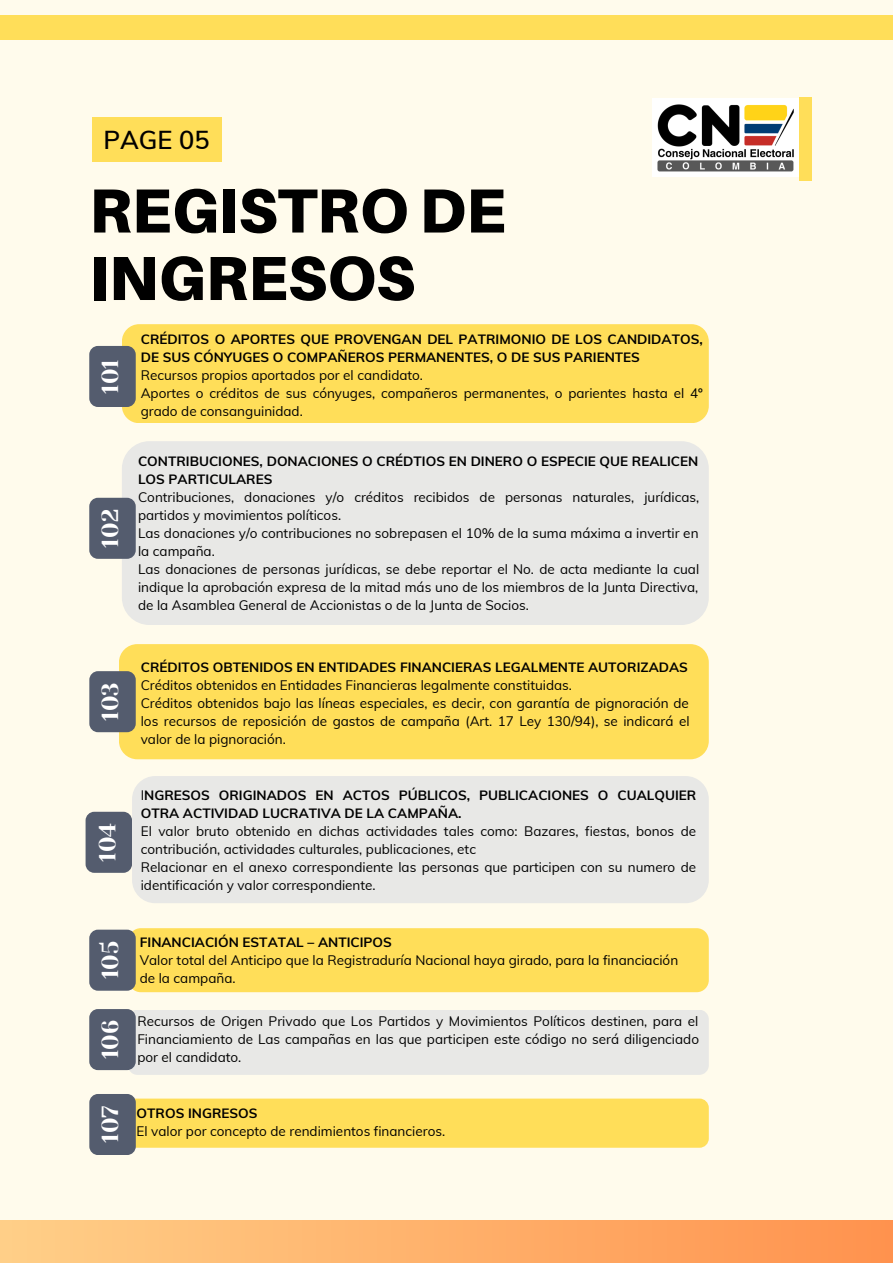
<style>
.page{position:relative;width:893px;height:1264px;background:#fff}
.page>*{position:absolute;margin:0;border:0;box-sizing:border-box;transform-origin:0 0}
.t1{font:900 62.25px/67.5px "Aileron";color:#000}
.t2{font:600 25.35px "Muli";color:#000}
.t3{font:23.25px "Yeseva One";color:#fff}
.t4{font:13.5px/18px "Muli";color:#000}
.t5{font:700 13.5px/18px "Muli";color:#000}
.s1{font-weight:400}
</style>
<div class="page">
<div style="left:0;top:0;width:892px;height:1262px;background:#fffbec"></div>
<div style="left:92px;top:117px;width:129px;height:44px;background:#ffde59"></div>
<div style="left:798px;top:98px;width:13px;height:83px;background:#ffde59"></div>
<div style="left:651px;top:98px;width:147px;height:79px;background:#fff"></div>
<img style="left:658px;top:104px;width:135px;height:67px">
<div style="left:0;top:16px;width:892px;height:23px;background:#ffde59"></div>
<div style="left:0;top:1220px;width:892px;height:42px;background:linear-gradient(to right,#ffcf88,#ff924e)"></div>
<div style="left:122px;top:324px;width:586px;height:99px;background:#ffde59;border-radius:17px"></div>
<div style="left:89px;top:346px;width:46px;height:61px;background:#545c6e;border-radius:9px"></div>
<div style="left:122px;top:441px;width:586px;height:184px;background:#e8e8e6;border-radius:27px"></div>
<div style="left:119px;top:644px;width:589px;height:115px;background:#ffde59;border-radius:18px"></div>
<div style="left:132px;top:776px;width:576px;height:127px;background:#e8e8e6;border-radius:23px"></div>
<div style="left:129px;top:928px;width:579px;height:64px;background:#ffde59;border-radius:12px"></div>
<div style="left:128px;top:1009px;width:580px;height:65px;background:#e8e8e6;border-radius:10px"></div>
<div style="left:125px;top:1098px;width:583px;height:49px;background:#ffde59;border-radius:9px"></div>
<div style="left:89px;top:498px;width:46px;height:61px;background:#545c6e;border-radius:9px"></div>
<div style="left:89px;top:671px;width:46px;height:61px;background:#545c6e;border-radius:9px"></div>
<div style="left:86px;top:811px;width:46px;height:61px;background:#545c6e;border-radius:9px"></div>
<div style="left:89px;top:929px;width:46px;height:61px;background:#545c6e;border-radius:9px"></div>
<div style="left:89px;top:1009px;width:46px;height:61px;background:#545c6e;border-radius:9px"></div>
<div style="left:89px;top:1093px;width:46px;height:61px;background:#545c6e;border-radius:9px"></div>
<p class="t2" style="left:103px;top:123px;width:108px">PAGE 05</p>
<p class="t1" style="left:89px;top:176px;width:418px">REGISTRO DE<br>INGRESOS</p>
<p class="t3" style="left:97px;top:394px;width:36px;rotate:-90deg">101</p>
<p class="t3" style="left:97px;top:547px;width:40px;rotate:-90deg">102</p>
<p class="t3" style="left:97px;top:721px;width:40px;rotate:-90deg">103</p>
<p class="t3" style="left:94px;top:861px;width:41px;rotate:-90deg">104</p>
<p class="t3" style="left:97px;top:979px;width:40px;rotate:-90deg">105</p>
<p class="t3" style="left:97px;top:1059px;width:41px;rotate:-90deg">106</p>
<p class="t3" style="left:97px;top:1142px;width:39px;rotate:-90deg">107</p>
<p class="t5" style="left:141px;top:330px;width:563px">CRÉDITOS O APORTES QUE PROVENGAN DEL PATRIMONIO DE LOS CANDIDATOS,<br>DE SUS CÓNYUGES O COMPAÑEROS PERMANENTES, O DE SUS PARIENTES</p>
<p class="t4" style="left:141px;top:366px;width:284px">Recursos propios aportados por el candidato.</p>
<p class="t4" style="left:141px;top:384px;width:563px">Aportes o créditos de sus cónyuges, compañeros permanentes, o parientes hasta el 4º grado de consanguinidad.</p>
<p class="t5" style="left:138px;top:451px;width:561px">CONTRIBUCIONES, DONACIONES O CRÉDTIOS EN DINERO O ESPECIE QUE REALICEN<br>LOS PARTICULARES</p>
<p class="t4" style="left:138px;top:487px;width:562px">Contribuciones, donaciones y/o créditos recibidos de personas naturales, jurídicas, partidos y movimientos políticos.</p>
<p class="t4" style="left:138px;top:523px;width:562px">Las donaciones y/o contribuciones no sobrepasen el 10% de la suma máxima a invertir en la campaña.</p>
<p class="t4" style="left:138px;top:559px;width:562px;text-align:justify">Las donaciones de personas jurídicas, se debe reportar el No. de acta mediante la cual indique la aprobación expresa de la mitad más uno de los miembros de la Junta Directiva, de la Asamblea General de Accionistas o de la Junta de Socios.</p>
<p class="t5" style="left:141px;top:657px;width:548px">CRÉDITOS OBTENIDOS EN ENTIDADES FINANCIERAS LEGALMENTE AUTORIZADAS</p>
<p class="t4" style="left:141px;top:675px;width:433px">Créditos obtenidos en Entidades Financieras legalmente constituidas.</p>
<p class="t4" style="left:141px;top:693px;width:550px;text-align:justify">Créditos obtenidos bajo las líneas especiales, es decir, con garantía de pignoración de los recursos de reposición de gastos de campaña (Art. 17 Ley 130/94), se indicará el valor de la pignoración.</p>
<p class="t5" style="left:141px;top:786px;width:557px"><span class="s1">I</span>NGRESOS ORIGINADOS EN ACTOS PÚBLICOS, PUBLICACIONES O CUALQUIER<br>OTRA ACTIVIDAD LUCRATIVA DE LA CAMPAÑA.</p>
<p class="t4" style="left:141px;top:822px;width:557px">El valor bruto obtenido en dichas actividades tales como: Bazares, fiestas, bonos de contribución, actividades culturales, publicaciones, etc</p>
<p class="t4" style="left:141px;top:858px;width:557px">Relacionar en el anexo correspondiente las personas que participen con su numero de identificación y valor correspondiente.</p>
<p class="t5" style="left:140px;top:933px;width:253px">FINANCIACIÓN ESTATAL – ANTICIPOS</p>
<p class="t4" style="left:140px;top:951px;width:540px">Valor total del Anticipo que la Registraduría Nacional haya girado, para la financiación de la campaña.</p>
<p class="t4" style="left:137px;top:1011px;width:563px;text-align:justify">Recursos de Origen Privado que Los Partidos y Movimientos Políticos destinen, para el Financiamiento de Las campañas en las que participen este código no será diligenciado por el candidato.</p>
<p class="t5" style="left:137px;top:1103px;width:122px">OTROS INGRESOS</p>
<p class="t4" style="left:137px;top:1121px;width:310px">El valor por concepto de rendimientos financieros.</p>
</div>
